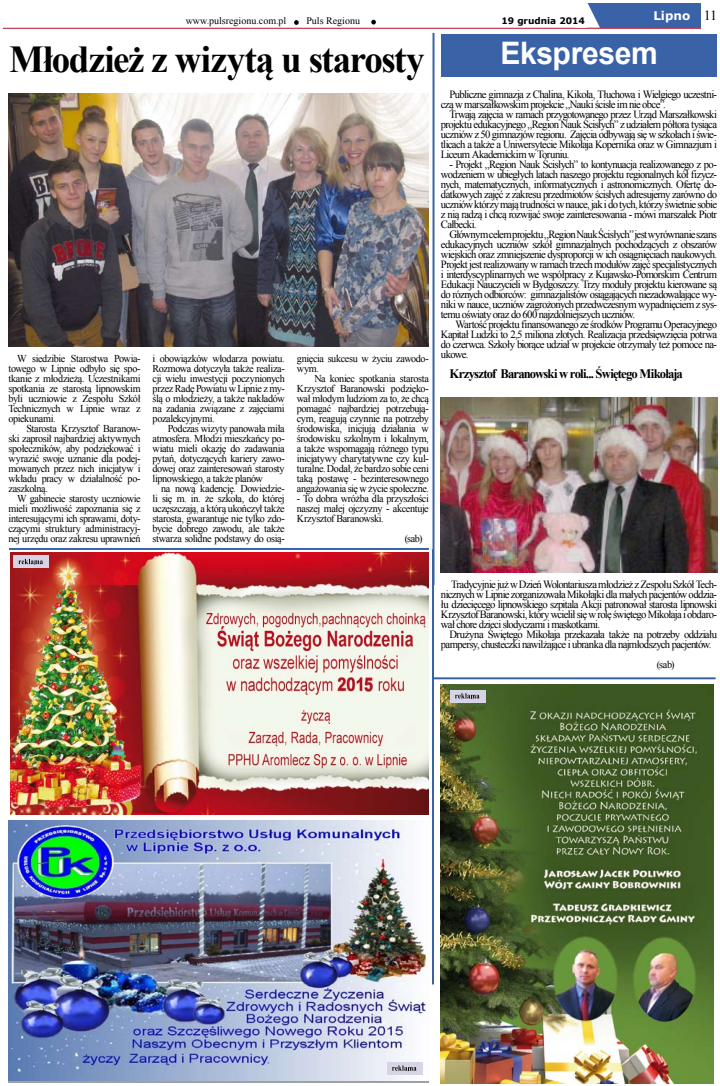
<style>
.page{position:relative;width:720px;height:1086px;background:#fff}
.page>*{position:absolute;margin:0;border:0;box-sizing:border-box;transform-origin:0 0}
.t1{font:700 38px "Times New Roman";letter-spacing:-.03em;color:#000}
.t2{font:700 31px "Arial";letter-spacing:-.01em;color:#fff}
.t3{font:700 13px "Times New Roman";letter-spacing:-.065em;color:#000}
.t4{font:700 12px "Verdana";color:#fff}
.t5{font:11px/10px "Times New Roman";letter-spacing:-.055em;color:#000;text-align:justify}
.t6{font:10.5px/10px "Times New Roman";letter-spacing:-.035em;color:#000;text-align:justify}
.t7{font:10px "Times New Roman";color:#000}
.t8{font:700 9px "Verdana";color:#000}
.s1{font-family:"Times New Roman";font-weight:400;font-size:14px;color:#000}
</style>
<div class="page">
<hr style="left:3px;top:28px;width:698px;height:1px;background:#b9132b">
<div style="left:588px;top:3px;width:113px;height:24px;background:#3a62a7"></div>
<svg style="left:575px;top:3px;width:25px;height:25px"></svg>
<svg style="left:371px;top:20px;width:5px;height:5px"></svg>
<svg style="left:294px;top:20px;width:5px;height:5px"></svg>
<div style="left:441px;top:34px;width:276px;height:42px;background:#3a62a7"></div>
<img style="left:9px;top:820px;width:420px;height:260px">
<img style="left:441px;top:684px;width:273px;height:399px">
<img style="left:8px;top:93px;width:420px;height:253px">
<img style="left:441px;top:397px;width:276px;height:175px">
<img style="left:10px;top:553px;width:419px;height:261px">
<div style="left:13px;top:556px;width:36px;height:12px;background:#d7d5e5"></div>
<svg style="left:19px;top:559px;width:24px;height:6px"></svg>
<div style="left:387px;top:1062px;width:36px;height:12px;background:#d7d5e5"></div>
<svg style="left:392px;top:1065px;width:24px;height:6px"></svg>
<div style="left:450px;top:690px;width:36px;height:12px;background:#d7d5e5"></div>
<svg style="left:455px;top:693px;width:24px;height:6px"></svg>
<hr style="left:9px;top:548px;width:420px;height:2px;background:#3a62a7">
<hr style="left:432px;top:549px;width:2px;height:435px;background:#3a62a7">
<hr style="left:433px;top:677px;width:283px;height:2px;background:#3a62a7">
<hr style="left:433px;top:33px;width:2px;height:552px;background:#3a62a7">
<p class="t7" style="left:186px;top:14px;width:102px">www.pulsregionu.com.pl</p>
<p class="t7" style="left:306px;top:14px;width:55px">Puls Regionu</p>
<p class="t4" style="left:653px;top:8px;width:65px">Lipno <span class="s1">11</span></p>
<p class="t8" style="left:501px;top:15px;width:85px">19 grudnia 2014</p>
<h2 class="t2" style="left:501px;top:33px;width:159px">Ekspresem</h2>
<h1 class="t1" style="left:9px;top:33px;width:417px">Młodzież z wizytą u starosty</h1>
<p class="t6" style="left:9px;top:353px;width:134px;text-indent:9px">W siedzibie Starostwa Powia&shy;towego w Lipnie odbyło się spo&shy;tkanie z młodzieżą. Uczestnikami spotkania ze starostą lipnowskim byli uczniowie z Zespołu Szkół Technicznych w Lipnie wraz z opiekunami.</p>
<p class="t6" style="left:9px;top:423px;width:134px;text-indent:18px">Starosta Krzysztof Baranow&shy;ski zaprosił najbardziej aktywnych społeczników, aby podziękować i wyrazić swoje uznanie dla podej&shy;mowanych przez nich inicjatyw i wkładu pracy w działalność po&shy;zaszkolną.</p>
<p class="t6" style="left:9px;top:493px;width:134px;text-indent:9px">W gabinecie starosty uczniowie mieli możliwość zapoznania się z interesującymi ich sprawami, doty&shy;czącymi struktury administracyj&shy;nej urzędu oraz zakresu uprawnień</p>
<p class="t6" style="left:153px;top:353px;width:134px">i obowiązków włodarza powiatu.<br>Rozmowa dotyczyła także realiza&shy;cji wielu inwestycji poczynionych przez Radę Powiatu w Lipnie z my&shy;ślą o młodzieży, a także nakładów na zadania związane z zajęciami pozalekcyjnymi.</p>
<p class="t6" style="left:153px;top:423px;width:134px;text-indent:15px">Podczas wizyty panowała miła atmosfera. Młodzi mieszkańcy po&shy;wiatu mieli okazję do zadawania pytań, dotyczących kariery zawo&shy;dowej oraz zainteresowań starosty lipnowskiego, a także planów</p>
<p class="t6" style="left:153px;top:483px;width:134px;text-indent:9px">na nową kadencję. Dowiedzie&shy;li się m. in. że szkoła, do której uczęszczają, a którą ukończył także starosta, gwarantuje nie tylko zdo&shy;bycie dobrego zawodu, ale także stwarza solidne podstawy do osią-</p>
<p class="t6" style="left:297px;top:353px;width:134px">gnięcia sukcesu w życiu zawodo&shy;wym.</p>
<p class="t6" style="left:297px;top:373px;width:134px;text-indent:18px">Na koniec spotkania starosta Krzysztof Baranowski podzięko&shy;wał młodym ludziom za to, że chcą pomagać najbardziej potrzebują&shy;cym, reagują czynnie na potrzeby środowiska, inicjują działania w środowisku szkolnym i lokalnym, a także wspomagają różnego typu inicjatywy charytatywne czy kul&shy;turalne. Dodał, że bardzo sobie ceni taką postawę - bezinteresownego angażowania się w życie społeczne.</p>
<p class="t6" style="left:297px;top:493px;width:134px">- To dobra wróżba dla przyszłości naszej małej ojczyzny - akcentuje Krzysztof Baranowski.</p>
<p class="t6" style="left:405px;top:533px;width:19px">(sab)</p>
<p class="t5" style="left:441px;top:89px;width:278px;text-indent:9px">Publiczne gimnazja z Chalina, Kikoła, Tłuchowa i Wielgiego uczestni&shy;czą w marszałkowskim projekcie „Nauki ścisłe im nie obce”.</p>
<p class="t5" style="left:441px;top:109px;width:278px;text-indent:9px">Trwają zajęcia w ramach przygotowanego przez Urząd Marszałkowski projektu edukacyjnego „Region Nauk Ścisłych” z udziałem półtora tysiąca uczniów z 50 gimnazjów regionu. Zajęcia odbywają się w szkołach i świe&shy;tlicach a także a Uniwersytecie Mikołaja Kopernika oraz w Gimnazjum i Liceum Akademickim w Toruniu.</p>
<p class="t5" style="left:441px;top:159px;width:278px;text-indent:9px">- Projekt „Region Nauk Ścisłych” to kontynuacja realizowanego z po&shy;wodzeniem w ubiegłych latach naszego projektu regionalnych kół fizycz&shy;nych, matematycznych, informatycznych i astronomicznych. Ofertę do&shy;datkowych zajęć z zakresu przedmiotów ścisłych adresujemy zarówno do uczniów którzy mają trudności w nauce, jak i do tych, którzy świetnie sobie z nią radzą i chcą rozwijać swoje zainteresowania - mówi marszałek Piotr Całbecki.</p>
<p class="t5" style="left:441px;top:229px;width:278px;text-indent:9px">Głównym celem projektu „Region Nauk Ścisłych” jest wyrównanie szans edukacyjnych uczniów szkół gimnazjalnych pochodzących z obszarów wiejskich oraz zmniejszenie dysproporcji w ich osiągnięciach naukowych.<br>Projekt jest realizowany w ramach trzech modułów zajęć specjalistycznych i interdyscyplinarnych we współpracy z Kujawsko-Pomorskim Centrum Edukacji Nauczycieli w Bydgoszczy. Trzy moduły projektu kierowane są do róznych odbiorców: gimnazjalistów osiągających niezadowalające wy&shy;niki w nauce, uczniów zagrożonych przedwczesnym wypadnięciem z sys&shy;temu oświaty oraz do 600 najzdolniejszych uczniów.</p>
<p class="t5" style="left:441px;top:319px;width:278px;text-indent:15px">Wartość projektu finansowanego ze środków Programu Operacyjnego Kapitał Ludzki to 2,5 miliona złotych. Realizacja przedsięwzięcia potrwa do czerwca. Szkoły biorące udział w projekcie otrzymały też pomoce na&shy;ukowe.</p>
<p class="t3" style="left:449px;top:364px;width:235px">Krzysztof Baranowski w roli... Świętego Mikołaja</p>
<p class="t5" style="left:441px;top:579px;width:278px;text-indent:10px">Tradycyjnie już w Dzień Wolontariusza młodzież z Zespołu Szkół Tech&shy;nicznych w Lipnie zorganizowała Mikołajki dla małych pacjentów oddzia&shy;łu dziecięcego lipnowskiego szpitala Akcji patronował starosta lipnowski Krzysztof Baranowski, który wcielił się w rolę świętego Mikołaja i obdaro&shy;wał chore dzieci słodyczami i maskotkami.</p>
<p class="t5" style="left:441px;top:629px;width:278px;text-indent:9px">Drużyna Świętego Mikołaja przekazała także na potrzeby oddziału pampersy, chusteczki nawilżające i ubranka dla najmłodszych pacjentów.</p>
<p class="t6" style="left:657px;top:659px;width:19px">(sab)</p>
</div>
